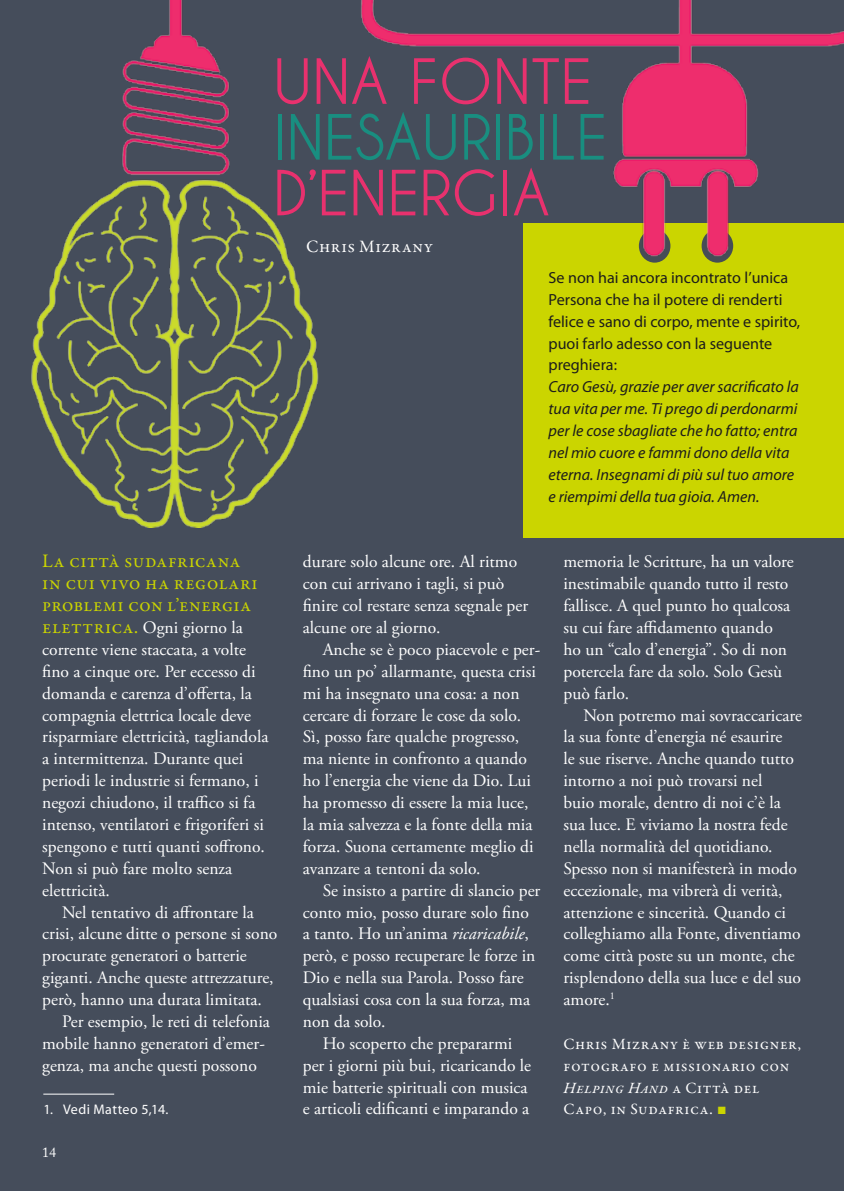
<style>
.page{position:relative;width:844px;height:1191px;background:#fff}
.page>*{position:absolute;margin:0;border:0;box-sizing:border-box;transform-origin:0 0}
.t1{font:700 61.6px "Caviar Dreams";color:#e8316e}
.t2{font:700 61.6px "Caviar Dreams";letter-spacing:-.005em;color:#198e80}
.t3{font:19.25px/21.9px "Garamond Premr Pro";letter-spacing:.025em;color:#cbd500}
.t4{font:17.5px/21.9px "Adobe Garamond Pro";color:#fff}
.t5{font:17.5px "Garamond Premr Pro";letter-spacing:.04em;color:#fff}
.t6{font:italic 16.1px/21.9px "Myriad Pro";color:#1d1d1b}
.t7{font:16.1px/21.9px "Myriad Pro";color:#1d1d1b}
.t8{font:15.75px/21.9px "Garamond Premr Pro";letter-spacing:.04em;color:#fff}
.t9{font:14px "Myriad Pro";letter-spacing:.025em;color:#fff}
.t10{font:14px "Adobe Caslon Pro";color:#fff}
.s1{font-family:"Garamond Premr Pro";font-size:19.25px;color:#cbd500}
.s2{font-style:italic}
.s3{font-family:"Arial";color:#cbd500}
</style>
<div class="page">
<div style="left:0;top:0;width:843px;height:1191px;background:#454d5b"></div>
<div style="left:523px;top:223px;width:320px;height:314px;background:#cbd500"></div>
<img style="left:32px;top:0;width:811px;height:527px">
<hr style="left:43px;top:1093px;width:71px;height:1px;background:#fff">
<h1 class="t1" style="left:273px;top:47px;width:320px">UNA FONTE</h1>
<h1 class="t2" style="left:273px;top:103px;width:336px">INESAURIBILE</h1>
<h1 class="t1" style="left:273px;top:158px;width:278px">D’ENERGIA</h1>
<p class="t5" style="left:306px;top:236px;width:128px">Chris Mizrany</p>
<p class="t3" style="left:42px;top:551px;width:217px">La città sudafricana in cui vivo ha regolari problemi con l’energia</p>
<p class="t4" style="left:42px;top:617px;width:228px"><span class="s1">elettrica.</span> Ogni giorno la corrente viene staccata, a volte fino a cinque ore. Per eccesso di domanda e carenza d’offerta, la compagnia elettrica locale deve risparmiare elettricità, tagliandola a intermittenza. Durante quei periodi le industrie si fermano, i negozi chiudono, il traffico si fa intenso, ventilatori e frigoriferi si spengono e tutti quanti soffrono.<br>Non si può fare molto senza elettricità.</p>
<p class="t4" style="left:62px;top:901px;width:193px">Nel tentativo di affrontare la</p>
<p class="t4" style="left:42px;top:923px;width:237px">crisi, alcune ditte o persone si sono</p>
<p class="t4" style="left:42px;top:945px;width:206px">procurate generatori o batterie</p>
<p class="t4" style="left:42px;top:967px;width:233px">giganti. Anche queste attrezzature,</p>
<p class="t4" style="left:42px;top:989px;width:221px">però, hanno una durata limitata.</p>
<p class="t4" style="left:62px;top:1011px;width:209px">Per esempio, le reti di telefonia</p>
<p class="t4" style="left:42px;top:1033px;width:224px">mobile hanno generatori d’emer-</p>
<p class="t4" style="left:42px;top:1054px;width:216px">genza, ma anche questi possono</p>
<p class="t9" style="left:43px;top:1101px;width:127px">1. Vedi Matteo 5,14.</p>
<p class="t10" style="left:42px;top:1144px;width:15px">14</p>
<p class="t7" style="left:548px;top:266px;width:253px">Se non hai ancora incontrato l’unica<br>Persona che ha il potere di renderti felice e sano di corpo, mente e spirito, puoi farlo adesso con la seguente preghiera:</p>
<p class="t6" style="left:548px;top:376px;width:252px">Caro Gesù, grazie per aver sacrificato la tua vita per me. Ti prego di perdonarmi per le cose sbagliate che ho fatto; entra nel mio cuore e fammi dono della vita eterna. Insegnami di più sul tuo amore e riempimi della tua gioia. Amen.</p>
<p class="t4" style="left:303px;top:551px;width:227px">durare solo alcune ore. Al ritmo con cui arrivano i tagli, si può finire col restare senza segnale per alcune ore al giorno.</p>
<p class="t4" style="left:303px;top:639px;width:239px;text-indent:20px">Anche se è poco piacevole e per&shy;fino un po’ allarmante, questa crisi mi ha insegnato una cosa: a non cercare di forzare le cose da solo.<br>Sì, posso fare qualche progresso, ma niente in confronto a quando ho l’energia che viene da Dio. Lui ha promesso di essere la mia luce, la mia salvezza e la fonte della mia forza. Suona certamente meglio di avanzare a tentoni da solo.</p>
<p class="t4" style="left:322px;top:879px;width:219px">Se insisto a partire di slancio per</p>
<p class="t4" style="left:303px;top:901px;width:227px">conto mio, posso durare solo fino</p>
<p class="t4" style="left:303px;top:923px;width:227px">a tanto. Ho un’anima <span class="s2">ricaricabile</span>,</p>
<p class="t4" style="left:303px;top:945px;width:234px">però, e posso recuperare le forze in</p>
<p class="t4" style="left:303px;top:967px;width:222px">Dio e nella sua Parola. Posso fare</p>
<p class="t4" style="left:303px;top:989px;width:229px">qualsiasi cosa con la sua forza, ma</p>
<p class="t4" style="left:303px;top:1011px;width:84px">non da solo.</p>
<p class="t4" style="left:322px;top:1033px;width:191px">Ho scoperto che prepararmi</p>
<p class="t4" style="left:303px;top:1054px;width:230px">per i giorni più bui, ricaricando le</p>
<p class="t4" style="left:303px;top:1076px;width:226px">mie batterie spirituali con musica</p>
<p class="t4" style="left:303px;top:1098px;width:228px">e articoli edificanti e imparando a</p>
<p class="t4" style="left:563px;top:551px;width:232px">memoria le Scritture, ha un valore inestimabile quando tutto il resto fallisce. A quel punto ho qualcosa su cui fare affidamento quando ho un “calo d’energia”. So di non potercela fare da solo. Solo Gesù può farlo.</p>
<p class="t4" style="left:563px;top:704px;width:240px;text-indent:20px">Non potremo mai sovraccaricare la sua fonte d’energia né esaurire<br>le sue riserve. Anche quando tutto intorno a noi può trovarsi nel<br>buio morale, dentro di noi c’è la sua luce. E viviamo la nostra fede nella normalità del quotidiano.<br>Spesso non si manifesterà in modo eccezionale, ma vibrerà di verità, attenzione e sincerità. Quando ci colleghiamo alla Fonte, diventiamo come città poste su un monte, che risplendono della sua luce e del suo amore.<sup>1</sup></p>
<p class="t8" style="left:563px;top:1033px;width:239px">Chris Mizrany è web designer, fotografo e missionario con<br><span class="s2">Helping Hand</span> a Città del<br>Capo, in Sudafrica. <span class="s3">■</span></p>
</div>
